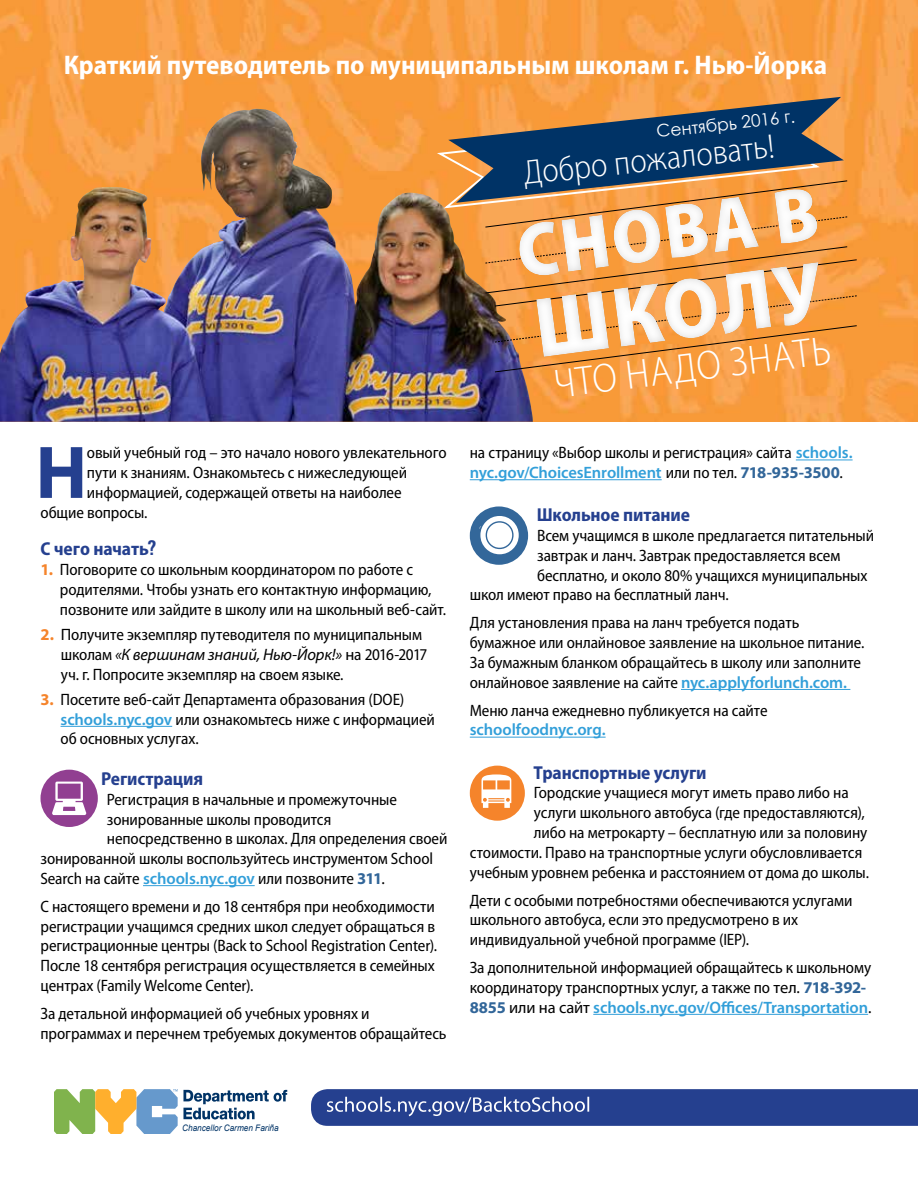
<style>
.page{position:relative;width:918px;height:1188px;background:#fff}
.page>*{position:absolute;margin:0;border:0;box-sizing:border-box;transform-origin:0 0}
.t1{font:900 semi-condensed 86.1px "Myriad Pro";color:#fff}
.t2{font:900 semi-condensed 77.1px "Myriad Pro";color:#fff}
.t3{font:700 75.3px "Myriad Pro";color:#25408f}
.t4{font:300 semi-condensed 41.1px "Myriad Pro";color:#fff}
.t5{font:300 semi-condensed 34.35px "Myriad Pro";color:#fff}
.t6{font:700 semi-condensed 27px "Myriad Pro";color:#fff}
.t7{font:700 semi-condensed 18.75px "Myriad Pro";letter-spacing:-.005em;color:#25408f}
.t8{font:17.1px "Century Gothic";color:#fff}
.t9{font:semi-condensed 16.5px/19.8px "Myriad Pro";letter-spacing:-.005em;color:#000}
.t10{font:600 16.5px "Myriad Pro";letter-spacing:-.005em;color:#329fd9}
.t11{font:italic 9px "Arial";color:#036;scale:.92 1}
.s1{font-family:"Univers LT Std";font-stretch:condensed;font-size:20.25px}
.s2{font-weight:700;font-stretch:normal;color:#f5842b}
.s3{font-stretch:normal}
.s4{font-style:italic;font-stretch:normal}
.s5{font-weight:600;font-stretch:normal;color:#329fd9}
.s6{font-weight:700;font-stretch:normal;color:#326699}
</style>
<div class="page">
<svg style="left:311px;top:1089px;width:607px;height:37px;background:#324b95"></svg>
<hr style="left:61px;top:726px;width:111px;height:1px;background:#329fd9">
<hr style="left:143px;top:885px;width:112px;height:1px;background:#329fd9">
<div style="left:40px;top:770px;width:58px;height:57px;background:#913f91;border-radius:50%"></div>
<svg style="left:52px;top:782px;width:34px;height:33px"></svg>
<hr style="left:796px;top:460px;width:57px;height:1px;background:#329fd9">
<hr style="left:470px;top:479px;width:192px;height:1px;background:#329fd9">
<hr style="left:681px;top:689px;width:169px;height:1px;background:#329fd9">
<hr style="left:470px;top:737px;width:136px;height:1px;background:#329fd9">
<hr style="left:593px;top:1014px;width:275px;height:1px;background:#329fd9">
<div style="left:470px;top:506px;width:58px;height:59px;background:#33679a;border-radius:50%"></div>
<svg style="left:479px;top:516px;width:40px;height:38px"></svg>
<div style="left:470px;top:766px;width:55px;height:55px;background:#f5842b;border-radius:50%"></div>
<svg style="left:481px;top:774px;width:30px;height:34px"></svg>
<img style="left:0;top:0;width:918px;height:422px">
<svg style="left:54px;top:1089px;width:233px;height:45px"></svg>
<img style="left:77px;top:109px;width:178px;height:203px">
<svg style="left:434px;top:97px;width:423px;height:276px;background:#81664d"></svg>
<svg style="left:481px;top:149px;width:437px;height:235px;background:#d38c47"></svg>
<h3 class="t6" style="left:64px;top:48px;width:765px">Краткий путеводитель по муниципальным школам г. Нью-Йорка</h3>
<h3 class="t3" style="left:35px;top:423px;width:53px">Н</h3>
<p class="t9" style="left:87px;top:443px;width:361px">овый учебный год – это начало нового увлекательного</p>
<p class="t9" style="left:87px;top:462px;width:322px">пути к знаниям. Ознакомьтесь с нижеследующей</p>
<p class="t9" style="left:87px;top:482px;width:316px">информацией, содержащей ответы на наиболее</p>
<p class="t9" style="left:41px;top:502px;width:109px">общие вопросы.</p>
<p class="t7" style="left:40px;top:537px;width:117px">С чего начать<span class="s1">?</span></p>
<p class="t9" style="left:60px;top:560px;width:388px;text-indent:-19px"><span class="s2">1.</span> Поговорите со школьным координатором по работе с родителями. Чтобы узнать его контактную информацию, позвоните или зайдите в школу или на школьный веб-сайт.</p>
<p class="t9" style="left:61px;top:624px;width:368px;text-indent:-20px"><span class="s2">2.</span> <span class="s3">П</span>олучите экземпляр путеводителя по муниципальным школам <span class="s4">«К вершинам знаний, Нью-Йорк!»</span> <span class="s3">н</span>а 2016-2017 уч. г. Попросите экземпляр на своем языке.</p>
<p class="t9" style="left:61px;top:689px;width:376px;text-indent:-20px"><span class="s2">3.</span> Посетите веб-сайт Департамента образования (DOE) <span class="s5">schools.nyc.gov</span> или ознакомьтесь ниже с информацией об основных услугах.</p>
<p class="t7" style="left:101px;top:767px;width:104px">Регистрация</p>
<p class="t9" style="left:107px;top:789px;width:292px">Регистрация в начальные и промежуточные</p>
<p class="t9" style="left:107px;top:809px;width:226px">зонированные школы проводится</p>
<p class="t9" style="left:107px;top:829px;width:342px">непосредственно в школах. Для определения своей</p>
<p class="t9" style="left:41px;top:849px;width:394px">зонированной школы воспользуйтесь инструментом School</p>
<p class="t9" style="left:41px;top:868px;width:346px">Search на сайте <span class="s5">schools.nyc.gov</span> или позвоните <span class="s6">311</span><span class="s3">.</span></p>
<p class="t9" style="left:41px;top:896px;width:398px">С настоящего времени и до 18 сентября при необходимости регистрации учащимся средних школ следует обращаться в регистрационные центры (Back to School Registration Center).<br>После 18 сентября регистрация осуществляется в семейных центрах (Family Welcome Center).</p>
<p class="t9" style="left:41px;top:1003px;width:408px">За детальной информацией об учебных уровнях и программах и перечнем требуемых документов обращайтесь</p>
<p class="t8" style="left:655px;top:119px;width:141px;rotate:-6deg">Сентябрь 2016 г.</p>
<h3 class="t5" style="left:522px;top:152px;width:254px;rotate:-6deg">Добро пожаловать!</h3>
<h2 class="t2" style="left:511px;top:201px;width:305px;rotate:-7deg">СНОВА В</h2>
<h1 class="t1" style="left:527px;top:274px;width:291px;rotate:-8deg">ШКОЛУ</h1>
<h3 class="t4" style="left:551px;top:360px;width:280px;rotate:-7deg">ЧТО НАДО ЗНАТЬ</h3>
<p class="t9" style="left:470px;top:443px;width:384px">на страницу «Выбор школы и регистрация» сайта <span class="s5">schools. nyc.gov/ChoicesEnrollment</span> или по тел. <span class="s6">718-935-3500</span><span class="s3">.</span></p>
<p class="t7" style="left:537px;top:503px;width:155px">Школьное питание</p>
<p class="t9" style="left:537px;top:525px;width:339px">Всем учащимся в школе предлагается питательный</p>
<p class="t9" style="left:537px;top:545px;width:305px">завтрак и ланч. Завтрак предоставляется всем</p>
<p class="t9" style="left:537px;top:565px;width:332px">бесплатно, и около 80% учащихся муниципальных</p>
<p class="t9" style="left:470px;top:585px;width:261px">школ имеют право на бесплатный ланч.</p>
<p class="t9" style="left:470px;top:613px;width:396px">Для установления права на ланч требуется подать бумажное или онлайновое заявление на школьное питание.<br>За бумажным бланком обращайтесь в школу или заполните онлайновое заявление на сайте <span class="s5">nyc.applyforlunch.com.</span></p>
<p class="t9" style="left:470px;top:700px;width:299px">Меню ланча ежедневно публикуется на сайте</p>
<p class="t10" style="left:470px;top:719px;width:137px">schoolfoodnyc.org.</p>
<p class="t7" style="left:534px;top:760px;width:175px">Транспортные услуги</p>
<p class="t9" style="left:534px;top:783px;width:316px">Городские учащиеся могут иметь право либо на</p>
<p class="t9" style="left:534px;top:803px;width:332px">услуги школьного автобуса (где предоставляются),</p>
<p class="t9" style="left:534px;top:822px;width:335px">либо на метрокарту – бесплатную или за половину</p>
<p class="t9" style="left:470px;top:842px;width:394px">стоимости. Право на транспортные услуги обусловливается</p>
<p class="t9" style="left:470px;top:862px;width:401px">учебным уровнем ребенка и расстоянием от дома до школы.</p>
<p class="t9" style="left:470px;top:890px;width:384px">Дети с особыми потребностями обеспечиваются услугами школьного автобуса, если это предусмотрено в их индивидуальной учебной программе (IEP).</p>
<p class="t9" style="left:470px;top:957px;width:403px">За дополнительной информацией обращайтесь к школьному координатору транспортных услуг, а также по <span class="s3">тел.</span> <span class="s6">718-392-<br>8855</span> <span class="s3">или на сайт</span> <span class="s5">schools.nyc.gov/Offices/Transportation</span><span class="s3">.</span></p>
<p class="t11" style="left:182px;top:1122px;width:106px">Chancellor Carmen Fariña</p>
</div>
